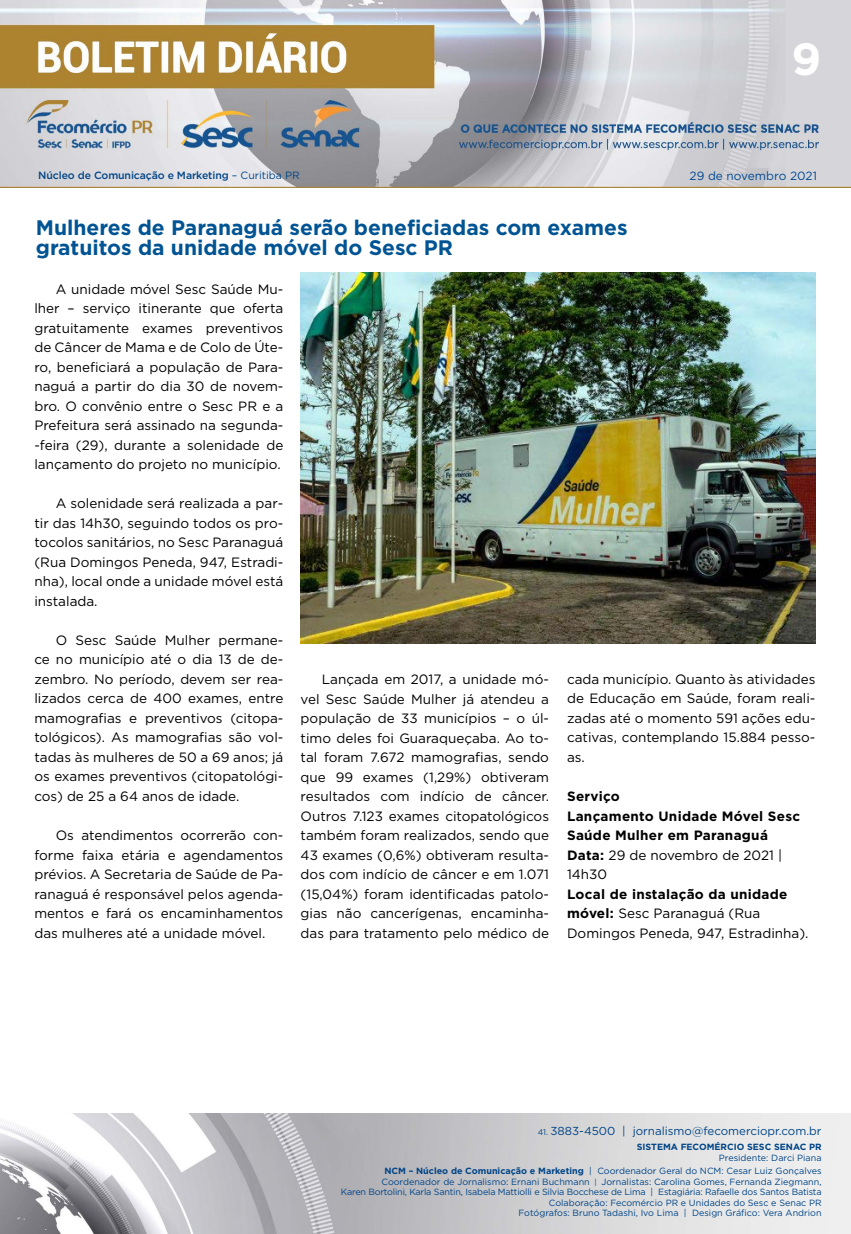
<style>
.page{position:relative;width:851px;height:1234px;background:#fff}
.page>*{position:absolute;margin:0;border:0;box-sizing:border-box;transform-origin:0 0}
.t1{font:700 45px "Gotham";color:#fff}
.t2{font:700 21px/19.5px "Gotham";color:#005493}
.t3{font:13.5px/19.5px "Gotham";color:#000;text-align:justify}
.t4{font:700 13.5px/19.5px "Gotham";letter-spacing:.02em;color:#000}
.t5{font:11.85px "Gotham";color:#004a93}
.t6{font:11.55px "Gotham";color:#004587}
.t7{font:500 10.5px "Gotham";letter-spacing:-.01em;color:#004587}
.t8{font:9px/10.5px "Gotham";color:#004587;text-align:right}
.t9{font:700 9px "Gotham";color:#004587}
.s1{font-weight:400}
.s2{font-weight:700}
.s3{font-size:8.25px}
.s4{font-size:7.65px}
</style>
<div class="page">
<img style="left:0;top:0;width:850px;height:188px">
<img style="left:0;top:1113px;width:850px;height:120px">
<img style="left:300px;top:272px;width:515px;height:371px">
<h1 class="t1" style="left:791px;top:29px;width:31px">9</h1>
<p class="t7" style="left:38px;top:168px;width:263px">Núcleo de Comunicação e Marketing <span class="s1">– Curitiba PR</span></p>
<p class="t5" style="left:689px;top:168px;width:129px">29 de novembro 2021</p>
<h2 class="t2" style="left:36px;top:218px;width:593px">Mulheres de Paranaguá serão beneficiadas com exames gratuitos da unidade móvel do Sesc PR</h2>
<p class="t3" style="left:34px;top:279px;width:250px;text-indent:21px">A unidade móvel Sesc Saúde Mu&shy;lher – serviço itinerante que oferta gratuitamente exames preventivos de Câncer de Mama e de Colo de Úte&shy;ro, beneficiará a população de Para&shy;naguá a partir do dia 30 de novem&shy;bro. O convênio entre o Sesc PR e a Prefeitura será assinado na segunda--feira (29), durante a solenidade de lançamento do projeto no município.</p>
<p class="t3" style="left:34px;top:493px;width:250px;text-indent:21px">A solenidade será realizada a par&shy;tir das 14h30, seguindo todos os pro&shy;tocolos sanitários, no Sesc Paranaguá (Rua Domingos Peneda, 947, Estradi&shy;nha), local onde a unidade móvel está instalada.</p>
<p class="t3" style="left:34px;top:630px;width:250px;text-indent:21px">O Sesc Saúde Mulher permane&shy;ce no município até o dia 13 de de&shy;zembro. No período, devem ser rea&shy;lizados cerca de 400 exames, entre mamografias e preventivos (citopa&shy;tológicos). As mamografias são vol&shy;tadas às mulheres de 50 a 69 anos; já os exames preventivos (citopatológi&shy;cos) de 25 a 64 anos de idade.</p>
<p class="t3" style="left:34px;top:825px;width:250px;text-indent:21px">Os atendimentos ocorrerão con&shy;forme faixa etária e agendamentos prévios. A Secretaria de Saúde de Pa&shy;ranaguá é responsável pelos agenda&shy;mentos e fará os encaminhamentos das mulheres até a unidade móvel.</p>
<p class="t3" style="left:300px;top:669px;width:250px;text-indent:21px">Lançada em 2017, a unidade mó&shy;vel Sesc Saúde Mulher já atendeu a população de 33 municípios – o úl&shy;timo deles foi Guaraqueçaba. Ao to&shy;tal foram 7.672 mamografias, sendo que 99 exames (1,29%) obtiveram resultados com indício de câncer.<br>Outros 7.123 exames citopatológicos também foram realizados, sendo que 43 exames (0,6%) obtiveram resulta&shy;dos com indício de câncer e em 1.071 (15,04%) foram identificadas patolo&shy;gias não cancerígenas, encaminha&shy;das para tratamento pelo médico de</p>
<p class="t3" style="left:567px;top:669px;width:250px">cada município. Quanto às atividades de Educação em Saúde, foram reali&shy;zadas até o momento 591 ações edu&shy;cativas, contemplando 15.884 pesso&shy;as.</p>
<p class="t4" style="left:567px;top:786px;width:234px">Serviço<br>Lançamento Unidade Móvel Sesc<br>Saúde Mulher em Paranaguá<br>Data: <span class="s1">29 de novembro de 2021 |<br>14h30</span></p>
<p class="t3" style="left:567px;top:883px;width:243px;text-align:left"><span class="s2">Local de instalação da unidade móvel:</span> Sesc Paranaguá (Rua<br>Domingos Peneda, 947, Estradinha).</p>
<p class="t6" style="left:537px;top:1123px;width:285px"><span class="s3">41.</span> 3883-4500 | jornalismo@fecomerciopr.com.br</p>
<p class="t9" style="left:636px;top:1140px;width:186px">SISTEMA FECOMÉRCIO SESC SENAC PR</p>
<p class="t8" style="left:384px;top:1150px;width:438px;line-height:13.5px">Presidente: Darci Piana<br><span class="s2">NCM – Núcleo de Comunicação e Marketing</span> | Coordenador Geral do NCM: Cesar Luiz Gonçalves</p>
<p class="t8" style="left:341px;top:1175px;width:482px">Coordenador de Jornalismo: Ernani Buchmann <span class="s4">|</span> Jornalistas: Carolina Gomes, Fernanda Ziegmann,<br>Karen Bortolini, Karla Santin, Isabela Mattiolli e Silvia Bocchese de Lima | Estagiária: Rafaelle dos Santos Batista Colaboração: Fecomércio PR e Unidades do Sesc e Senac PR<br>Fotógrafos: Bruno Tadashi, Ivo Lima | Design Gráfico: Vera Andrion</p>
</div>
